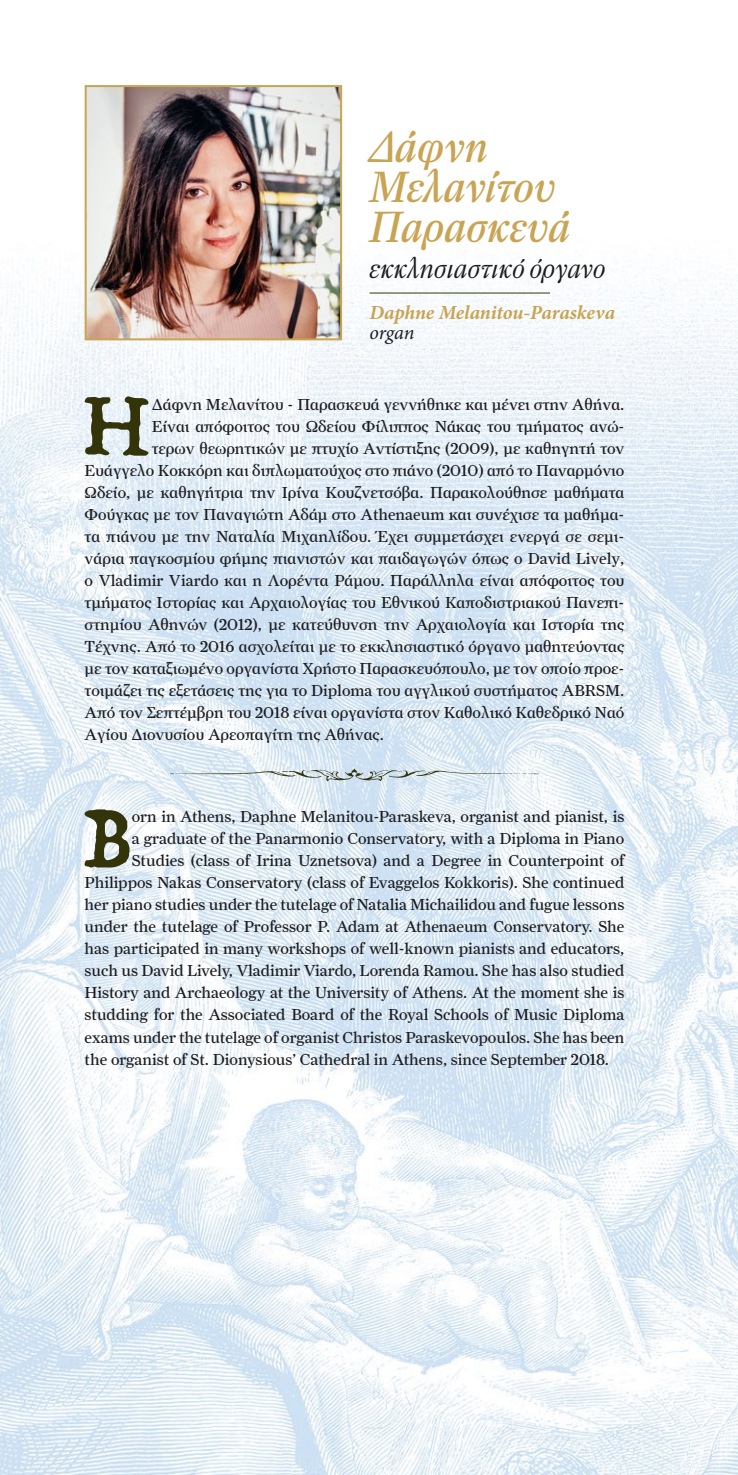
<style>
.page{position:relative;width:738px;height:1475px;background:#fff}
.page>*{position:absolute;margin:0;border:0;box-sizing:border-box;transform-origin:0 0}
.t1{font:282px "P22 Operina Pro";color:#33340a}
.t2{font:italic 44px/40px "Farnham Display GR";color:#c8a453}
.t3{font:italic 300 28px "Farnham Display GR";color:#1b1c20}
.t4{font:italic 700 20px "Minion Pro";letter-spacing:-.005em;color:#c8a453}
.t5{font:italic 20px "Minion Pro";letter-spacing:-.01em;color:#1b1c20}
.t6{font:16px "Farnham Display GR";color:#1b1c20}
</style>
<div class="page">
<img style="left:0;top:85px;width:737px;height:1389px">
<img style="left:88px;top:88px;width:251px;height:249px">
<div style="left:85px;top:85px;width:257px;height:255px;border:2px solid #c8a453"></div>
<hr style="left:369px;top:292px;width:180px;height:1px;background:#33340a">
<svg style="left:170px;top:768px;width:368px;height:13px"></svg>
<h2 class="t2" style="left:369px;top:129px;width:203px">Δάφνη<br>Μελανίτου<br>Παρασκευά</h2>
<h3 class="t3" style="left:369px;top:254px;width:237px">εκκλησιαστικό όργανο</h3>
<p class="t4" style="left:369px;top:299px;width:247px">Daphne Melanitou-Paraskeva</p>
<p class="t5" style="left:369px;top:319px;width:46px">organ</p>
<h1 class="t1" style="left:82px;top:191px;width:71px">Η</h1>
<p class="t6" style="left:152px;top:395px;width:473px">Δάφνη Μελανίτου - Παρασκευά γεννήθηκε και μένει στην Αθήνα.</p>
<p class="t6" style="left:152px;top:417px;width:474px">Είναι απόφοιτος του Ωδείου Φίλιππος Νάκας του τμήματος ανώ-</p>
<p class="t6" style="left:152px;top:439px;width:473px">τερων θεωρητικών με πτυχίο Αντίστιξης (2009), με καθηγητή τον</p>
<p class="t6" style="left:85px;top:461px;width:541px">Ευάγγελο Κοκκόρη και διπλωματούχος στο πιάνο (2010) από το Παναρμόνιο</p>
<p class="t6" style="left:85px;top:483px;width:541px">Ωδείο, με καθηγήτρια την Ιρίνα Κουζνετσόβα. Παρακολούθησε μαθήματα</p>
<p class="t6" style="left:85px;top:505px;width:541px">Φούγκας με τον Παναγιώτη Αδάμ στο Αthenaeum και συνέχισε τα μαθήμα-</p>
<p class="t6" style="left:85px;top:527px;width:541px">τα πιάνου με την Ναταλία Μιχαηλίδου. Έχει συμμετάσχει ενεργά σε σεμι-</p>
<p class="t6" style="left:85px;top:549px;width:541px">νάρια παγκοσμίου φήμης πιανιστών και παιδαγωγών όπως ο David Lively,</p>
<p class="t6" style="left:85px;top:571px;width:541px">o Vladimir Viardo και η Λορέντα Ράμου. Παράλληλα είναι απόφοιτος του</p>
<p class="t6" style="left:85px;top:593px;width:541px">τμήματος Ιστορίας και Αρχαιολογίας του Εθνικού Καποδιστριακού Πανεπι-</p>
<p class="t6" style="left:85px;top:615px;width:541px">στημίου Αθηνών (2012), με κατεύθυνση την Αρχαιολογία και Ιστορία της</p>
<p class="t6" style="left:85px;top:637px;width:541px">Τέχνης. Από το 2016 ασχολείται με το εκκλησιαστικό όργανο μαθητεύοντας</p>
<p class="t6" style="left:85px;top:659px;width:541px">με τον καταξιωμένο οργανίστα Χρήστο Παρασκευόπουλο, με τον οποίο προε-</p>
<p class="t6" style="left:85px;top:681px;width:541px">τοιμάζει τις εξετάσεις της για το Diploma του αγγλικού συστήματος ABRSM.</p>
<p class="t6" style="left:85px;top:703px;width:541px">Από τον Σεπτέμβρη του 2018 είναι οργανίστα στον Καθολικό Καθεδρικό Ναό</p>
<p class="t6" style="left:85px;top:725px;width:301px">Αγίου Διονυσίου Αρεοπαγίτη της Αθήνας.</p>
<h1 class="t1" style="left:83px;top:604px;width:50px">B</h1>
<p class="t6" style="left:132px;top:807px;width:493px">orn in Athens, Daphne Melanitou-Paraskeva, organist and pianist, is</p>
<p class="t6" style="left:132px;top:829px;width:494px">a graduate of the Panarmonio Conservatory, with a Diploma in Piano</p>
<p class="t6" style="left:132px;top:851px;width:494px">Studies (class of Irina Uznetsova) and a Degree in Counterpoint of</p>
<p class="t6" style="left:85px;top:873px;width:541px">Philippos Nakas Conservatory (class of Evaggelos Kokkoris). She continued</p>
<p class="t6" style="left:85px;top:895px;width:541px">her piano studies under the tutelage of Natalia Michailidou and fugue lessons</p>
<p class="t6" style="left:85px;top:917px;width:541px">under the tutelage of Professor P. Adam at Athenaeum Conservatory. She</p>
<p class="t6" style="left:85px;top:939px;width:541px">has participated in many workshops of well-known pianists and educators,</p>
<p class="t6" style="left:85px;top:961px;width:541px">such us David Lively, Vladimir Viardo, Lorenda Ramou. She has also studied</p>
<p class="t6" style="left:85px;top:983px;width:541px">History and Archaeology at the University of Athens. At the moment she is</p>
<p class="t6" style="left:85px;top:1005px;width:541px">studding for the Associated Board of the Royal Schools of Music Diploma</p>
<p class="t6" style="left:85px;top:1027px;width:541px">exams under the tutelage of organist Christos Paraskevopoulos. She has been</p>
<p class="t6" style="left:85px;top:1049px;width:525px">the organist of St. Dionysious’ Cathedral in Athens, since September 2018.</p>
</div>
